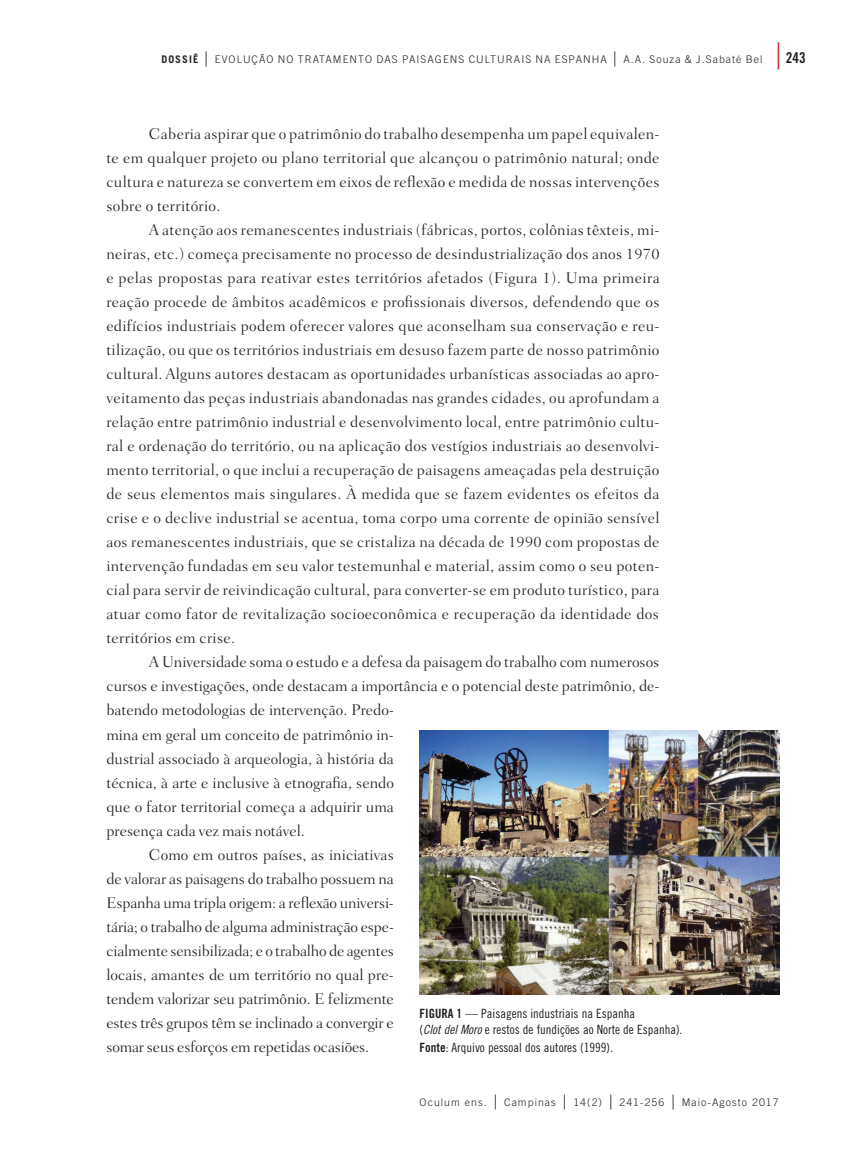
<style>
.page{position:relative;width:851px;height:1149px;background:#fff}
.page>*{position:absolute;margin:0;border:0;box-sizing:border-box;transform-origin:0 0}
.t1{font:300 15.75px/24px "Fairfield LH";color:#231f20;text-align:justify}
.t2{font:15px "Trade Gothic Bold Cond Twenty";color:#231f20}
.t3{font:12.75px/15.8px "Trade Gothic Cond Eighteen";color:#231f20}
.t4{font:12.75px "Trade Gothic Bold Cond Twenty";color:#231f20}
.t5{font:300 10.5px "Trade Gothic";letter-spacing:.1em;color:#231f20}
.s1{font-weight:700}
.s2{font-family:"Apple Garamond";font-size:15px}
.s3{font-family:"Apple Garamond";font-weight:300;font-size:27px;color:#c8242b}
.s4{font-family:"Trade Gothic Bold Cond Twenty"}
.s5{font-family:"Trade Gothic Cond Eighteen Obl"}
</style>
<div class="page">
<img style="left:419px;top:730px;width:359px;height:264px">
<p class="t5" style="left:161px;top:53px;width:602px"><span class="s1">DOSSIÊ</span> <span class="s2">|</span> EVOLUÇÃO NO TRATAMENTO DAS PAISAGENS CULTURAIS NA ESPANHA <span class="s2">|</span> A.A. Souza &amp; J.Sabaté Bel</p>
<p class="t2" style="left:771px;top:49px;width:35px"><span class="s3">|</span>243</p>
<p class="t1" style="left:106px;top:122px;width:554px;text-indent:43px">Caberia aspirar que o patrimônio do trabalho desempenha um papel equivalen‑ te em qualquer projeto ou plano territorial que alcançou o patrimônio natural; onde cultura e natureza se convertem em eixos de reflexão e medida de nossas intervenções sobre o território.</p>
<p class="t1" style="left:106px;top:218px;width:555px;text-indent:43px">A atenção aos remanescentes industriais (fábricas, portos, colônias têxteis, mi‑ neiras, etc.) começa precisamente no processo de desindustrialização dos anos 1970 e pelas propostas para reativar estes territórios afetados (Figura 1). Uma primeira reação procede de âmbitos acadêmicos e profissionais diversos, defendendo que os edifícios industriais podem oferecer valores que aconselham sua conservação e reu‑ tilização, ou que os territórios industriais em desuso fazem parte de nosso patrimônio cultural. Alguns autores destacam as oportunidades urbanísticas associadas ao apro‑ veitamento das peças industriais abandonadas nas grandes cidades, ou aprofundam a relação entre patrimônio industrial e desenvolvimento local, entre patrimônio cultu‑ ral e ordenação do território, ou na aplicação dos vestígios industriais ao desenvolvi‑ mento territorial, o que inclui a recuperação de paisagens ameaçadas pela destruição de seus elementos mais singulares. À medida que se fazem evidentes os efeitos da crise e o declive industrial se acentua, toma corpo uma corrente de opinião sensível aos remanescentes industriais, que se cristaliza na década de 1990 com propostas de intervenção fundadas em seu valor testemunhal e material, assim como o seu poten‑ cial para servir de reivindicação cultural, para converter‑se em produto turístico, para atuar como fator de revitalização socioeconômica e recuperação da identidade dos territórios em crise.</p>
<p class="t1" style="left:149px;top:650px;width:512px">A Universidade soma o estudo e a defesa da paisagem do trabalho com numerosos</p>
<p class="t1" style="left:106px;top:674px;width:554px">cursos e investigações, onde destacam a importância e o potencial deste patrimônio, de‑</p>
<p class="t1" style="left:106px;top:698px;width:289px">batendo metodologias de intervenção. Predo‑</p>
<p class="t1" style="left:106px;top:722px;width:289px">mina em geral um conceito de patrimônio in‑</p>
<p class="t1" style="left:106px;top:746px;width:289px">dustrial associado à arqueologia, à história da</p>
<p class="t1" style="left:106px;top:770px;width:289px">técnica, à arte e inclusive à etnografia, sendo</p>
<p class="t1" style="left:106px;top:794px;width:289px">que o fator territorial começa a adquirir uma</p>
<p class="t1" style="left:106px;top:818px;width:200px">presença cada vez mais notável.</p>
<p class="t1" style="left:149px;top:842px;width:246px">Como em outros países, as iniciativas</p>
<p class="t1" style="left:106px;top:866px;width:289px">de valorar as paisagens do trabalho possuem na</p>
<p class="t1" style="left:106px;top:890px;width:289px">Espanha uma tripla origem: a reflexão universi‑</p>
<p class="t1" style="left:106px;top:914px;width:289px">tária; o trabalho de alguma administração espe‑</p>
<p class="t1" style="left:106px;top:938px;width:289px">cialmente sensibilizada; e o trabalho de agentes</p>
<p class="t1" style="left:106px;top:962px;width:289px">locais, amantes de um território no qual pre‑</p>
<p class="t1" style="left:106px;top:986px;width:289px">tendem valorizar seu patrimônio. E felizmente</p>
<p class="t1" style="left:106px;top:1010px;width:289px">estes três grupos têm se inclinado a convergir e</p>
<p class="t1" style="left:106px;top:1034px;width:264px">somar seus esforços em repetidas ocasiões.</p>
<p class="t4" style="left:419px;top:1005px;width:13px">Figura</p>
<p class="t3" style="left:419px;top:1004px;width:264px;text-indent:37px"><span class="s4">1</span> — Paisagens industriais na Espanha<br>(<span class="s5">Clot del Moro</span> e restos de fundições ao Norte de Espanha).</p>
<p class="t3" style="left:419px;top:1038px;width:195px"><span class="s4">Fonte</span>: Arquivo pessoal dos autores (1999).</p>
<p class="t5" style="left:419px;top:1095px;width:360px">Oculum ens. <span class="s2">|</span> Campinas <span class="s2">|</span> 14(2) <span class="s2">|</span> 241-256 <span class="s2">|</span> Maio-Agosto 2017</p>
</div>
